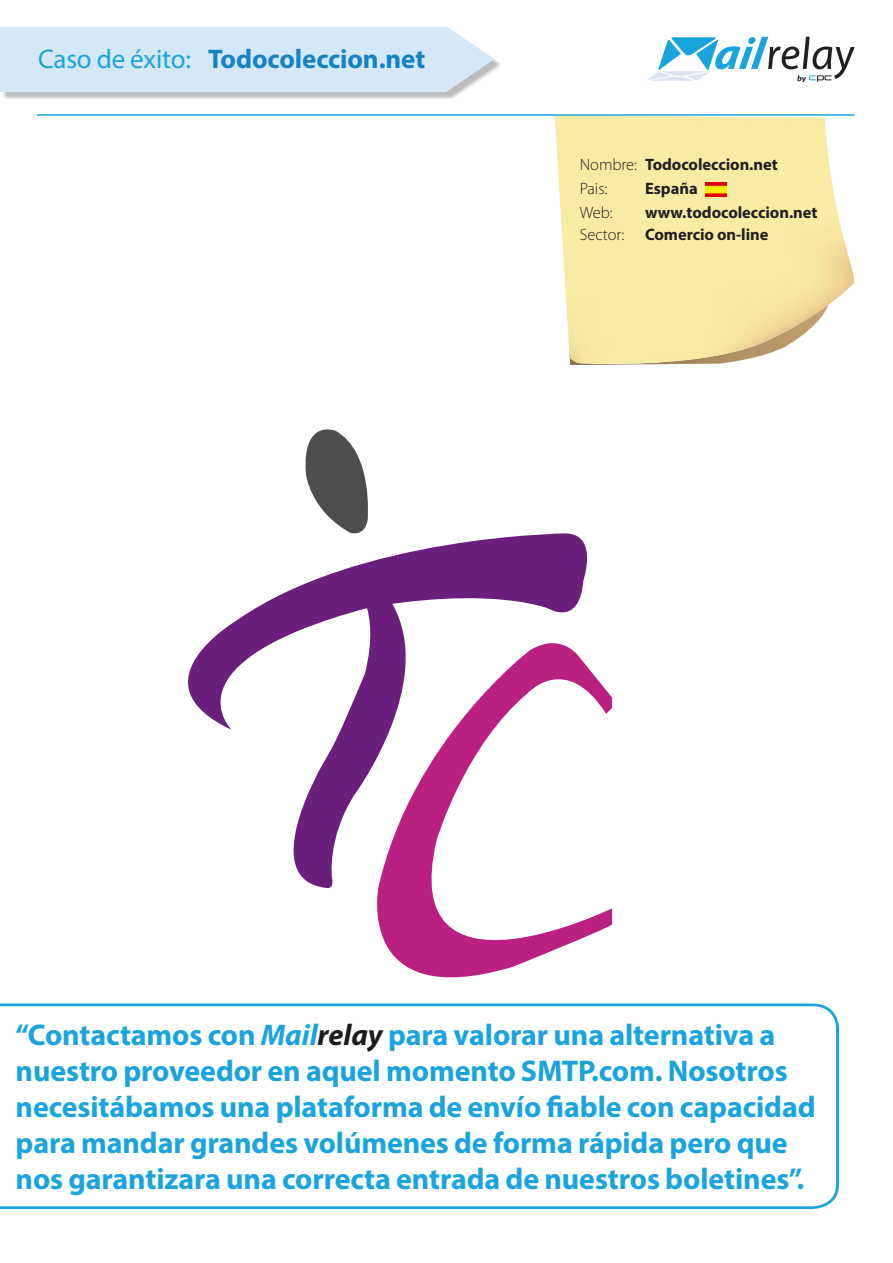
<style>
.page{position:relative;width:893px;height:1263px;background:#fff}
.page>*{position:absolute;margin:0;border:0;box-sizing:border-box;transform-origin:0 0}
.t1{font:700 30px/36px "Myriad Pro";letter-spacing:-.005em;color:#1aa4dd}
.t2{font:700 27px "Myriad Pro";letter-spacing:-.005em;color:#1582c5}
.t3{font:27px "Myriad Pro";letter-spacing:-.005em;color:#1aa4dd}
.t4{font:700 16.5px "Myriad Pro";letter-spacing:-.005em;color:#231f20}
.t5{font:300 16.5px "Myriad Pro";letter-spacing:-.005em;color:#231f20}
.s1{font-style:italic}
.s2{font-style:italic;color:#1c1c1c}
</style>
<div class="page">
<img style="left:555px;top:116px;width:299px;height:248px">
<svg style="left:648px;top:37px;width:207px;height:45px"></svg>
<hr style="left:37px;top:114px;width:817px;height:2px;background:#1aa4dd">
<div style="left:2px;top:29px;width:500px;height:72px;background:#231f20;opacity:.3"></div>
<div style="left:0;top:27px;width:494px;height:65px;background:#d5e8f7"></div>
<svg style="left:305px;top:429px;width:63px;height:102px"></svg>
<svg style="left:188px;top:531px;width:400px;height:357px"></svg>
<svg style="left:355px;top:630px;width:257px;height:348px"></svg>
<img style="left:705px;top:182px;width:21px;height:14px">
<svg style="left:0;top:1003px;width:839px;height:206px"></svg>
<p class="t3" style="left:38px;top:42px;width:155px">Caso de éxito:</p>
<p class="t2" style="left:208px;top:41px;width:219px">Todocoleccion.net</p>
<p class="t5" style="left:580px;top:154px;width:59px">Nombre:</p>
<p class="t4" style="left:645px;top:154px;width:134px">Todocoleccion.net</p>
<p class="t5" style="left:580px;top:179px;width:29px">Pais:</p>
<p class="t4" style="left:645px;top:178px;width:54px">España</p>
<p class="t5" style="left:580px;top:202px;width:34px">Web:</p>
<p class="t4" style="left:645px;top:201px;width:174px">www.todocoleccion.net</p>
<p class="t5" style="left:580px;top:225px;width:46px">Sector:</p>
<p class="t4" style="left:645px;top:224px;width:125px">Comercio on-line</p>
<p class="t1" style="left:16px;top:1016px;width:801px">“Contactamos con <span class="s1">Mail</span><span class="s2">relay</span> para valorar una alternativa a nuestro proveedor en aquel momento SMTP.com. Nosotros necesitábamos una plataforma de envío fiable con capacidad para mandar grandes volúmenes de forma rápida pero que nos garantizara una correcta entrada de nuestros boletines”.</p>
</div>
